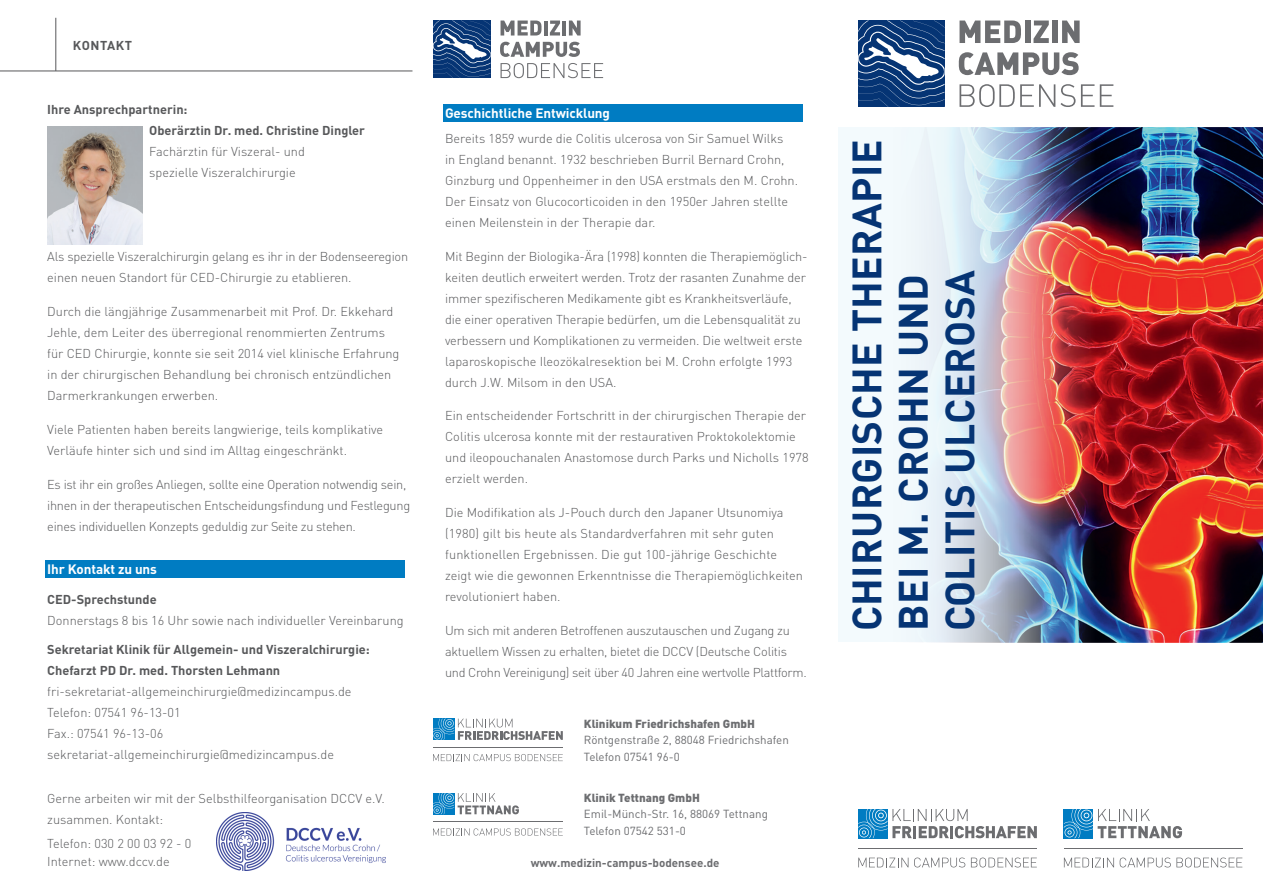
<style>
.page{position:relative;width:1263px;height:893px;background:#fff}
.page>*{position:absolute;margin:0;border:0;box-sizing:border-box;transform-origin:0 0}
.t1{font:700 40.5px/46.5px "DIN Pro";letter-spacing:.01em;color:#053474}
.t2{font:700 13.5px "DIN Pro";letter-spacing:-.01em;color:#fff}
.t3{font:300 12.75px/21px "DIN Pro";color:#57585a}
.t4{font:300 12.75px/21px "DIN Pro";letter-spacing:-.02em;color:#57585a}
.t5{font:700 12.75px/21px "DIN Pro";color:#57585a}
.t6{font:700 12.75px "DIN Pro";letter-spacing:.04em;color:#57585a}
.t7{font:11.55px/16.5px "DIN Pro";color:#6c6d70}
.t8{font:900 11.55px "DIN Pro";color:#6c6d70}
.t9{font:700 11.55px "DIN Pro";color:#6c6d70}
</style>
<div class="page">
<svg style="left:959px;top:21px;width:62px;height:22px"></svg>
<div style="left:1025px;top:21px;width:5px;height:22px;background:#6c6d70"></div>
<svg style="left:1033px;top:21px;width:16px;height:22px"></svg>
<div style="left:1052px;top:21px;width:5px;height:22px;background:#6c6d70"></div>
<svg style="left:1062px;top:21px;width:17px;height:22px"></svg>
<svg style="left:959px;top:52px;width:120px;height:23px"></svg>
<svg style="left:959px;top:84px;width:116px;height:23px"></svg>
<svg style="left:1081px;top:84px;width:13px;height:23px"></svg>
<svg style="left:1100px;top:84px;width:13px;height:23px"></svg>
<svg style="left:858px;top:21px;width:87px;height:86px;background:#31588c"></svg>
<svg style="left:500px;top:21px;width:42px;height:15px"></svg>
<hr style="left:544px;top:21px;width:4px;height:15px;background:#6c6d70">
<svg style="left:550px;top:21px;width:10px;height:15px"></svg>
<hr style="left:562px;top:21px;width:4px;height:15px;background:#6c6d70">
<svg style="left:569px;top:21px;width:12px;height:15px"></svg>
<svg style="left:500px;top:42px;width:80px;height:15px"></svg>
<svg style="left:500px;top:63px;width:103px;height:15px"></svg>
<svg style="left:433px;top:21px;width:58px;height:57px;background:#32588c"></svg>
<hr style="left:56px;top:18px;width:1px;height:53px;background:#57585a">
<hr style="left:0;top:71px;width:412px;height:1px;background:#57585a">
<svg style="left:433px;top:719px;width:130px;height:21px"></svg>
<hr style="left:433px;top:747px;width:130px;height:1px;background:#6c6d70">
<svg style="left:433px;top:754px;width:130px;height:7px"></svg>
<svg style="left:433px;top:793px;width:86px;height:21px"></svg>
<hr style="left:433px;top:821px;width:130px;height:1px;background:#6c6d70">
<svg style="left:433px;top:828px;width:130px;height:8px"></svg>
<img style="left:840px;top:128px;width:423px;height:514px">
<svg style="left:858px;top:809px;width:179px;height:29px"></svg>
<hr style="left:858px;top:848px;width:179px;height:1px;background:#6c6d70">
<svg style="left:858px;top:858px;width:50px;height:9px"></svg>
<svg style="left:914px;top:857px;width:51px;height:10px"></svg>
<svg style="left:971px;top:857px;width:66px;height:10px"></svg>
<svg style="left:1064px;top:809px;width:118px;height:29px"></svg>
<hr style="left:1064px;top:848px;width:178px;height:1px;background:#6c6d70">
<svg style="left:1064px;top:858px;width:50px;height:9px"></svg>
<svg style="left:1120px;top:857px;width:122px;height:10px"></svg>
<img style="left:47px;top:126px;width:95px;height:118px">
<img style="left:216px;top:813px;width:170px;height:58px">
<div style="left:443px;top:104px;width:359px;height:18px;background:#007cc2"></div>
<div style="left:45px;top:560px;width:360px;height:18px;background:#007cc2"></div>
<p class="t6" style="left:73px;top:37px;width:61px">KONTAKT</p>
<p class="t5" style="left:149px;top:98px;width:217px;text-indent:-102px">Ihre Ansprechpartnerin:<br>Oberärztin Dr. med. Christine Dingler</p>
<p class="t3" style="left:149px;top:140px;width:157px">Fachärztin für Viszeral- und spezielle Viszeralchirurgie</p>
<p class="t3" style="left:47px;top:246px;width:362px">Als spezielle Viszeralchirurgin gelang es ihr in der Bodenseeregion einen neuen Standort für CED-Chirurgie zu etablieren.</p>
<p class="t3" style="left:47px;top:301px;width:354px">Durch die längjährige Zusammenarbeit mit Prof. Dr. Ekkehard Jehle, dem Leiter des überregional renommierten Zentrums für CED Chirurgie, konnte sie seit 2014 viel klinische Erfahrung in der chirurgischen Behandlung bei chronisch entzündlichen Darmerkrankungen erwerben.</p>
<p class="t3" style="left:47px;top:418px;width:337px">Viele Patienten haben bereits langwierige, teils komplikative<br>Verläufe hinter sich und sind im Alltag eingeschränkt.</p>
<p class="t4" style="left:47px;top:473px;width:364px">Es ist ihr ein großes Anliegen, sollte eine Operation notwendig sein, ihnen in der therapeutischen Entscheidungsfindung und Festlegung eines individuellen Konzepts geduldig zur Seite zu stehen.</p>
<p class="t2" style="left:47px;top:560px;width:111px">Ihr Kontakt zu uns</p>
<p class="t5" style="left:47px;top:588px;width:111px">CED-Sprechstunde</p>
<p class="t3" style="left:47px;top:609px;width:358px">Donnerstags 8 bis 16 Uhr sowie nach individueller Vereinbarung</p>
<p class="t5" style="left:47px;top:638px;width:324px">Sekretariat Klinik für Allgemein- und Viszeralchirurgie:<br>Chefarzt PD Dr. med. Thorsten Lehmann</p>
<p class="t3" style="left:47px;top:680px;width:306px">fri-sekretariat-allgemeinchirurgie@medizincampus.de Telefon: 07541 96-13-01<br>Fax.: 07541 96-13-06 sekretariat-allgemeinchirurgie@medizincampus.de</p>
<p class="t3" style="left:47px;top:788px;width:339px">Gerne arbeiten wir mit der Selbsthilfeorganisation DCCV e.V. zusammen. Kontakt:</p>
<p class="t3" style="left:47px;top:834px;width:146px;line-height:18px">Telefon: 030 2 00 03 92 - 0<br>Internet: www.dccv.de</p>
<p class="t2" style="left:445px;top:104px;width:166px">Geschichtliche Entwicklung</p>
<p class="t3" style="left:445px;top:127px;width:354px">Bereits 1859 wurde die Colitis ulcerosa von Sir Samuel Wilks<br>in England benannt. 1932 beschrieben Burril Bernard Crohn, Ginzburg und Oppenheimer in den USA erstmals den M. Crohn.<br>Der Einsatz von Glucocorticoiden in den 1950er Jahren stellte einen Meilenstein in der Therapie dar.</p>
<p class="t3" style="left:445px;top:245px;width:364px">Mit Beginn der Biologika-Ära (1998) konnten die Therapiemöglich&shy;keiten deutlich erweitert werden. Trotz der rasanten Zunahme der immer spezifischeren Medikamente gibt es Krankheitsverläufe, die einer operativen Therapie bedürfen, um die Lebensqualität zu verbessern und Komplikationen zu vermeiden. Die weltweit erste laparoskopische Ileozökalresektion bei M. Crohn erfolgte 1993 durch J.W. Milsom in den USA.</p>
<p class="t3" style="left:445px;top:405px;width:365px">Ein entscheidender Fortschritt in der chirurgischen Therapie der Colitis ulcerosa konnte mit der restaurativen Proktokolektomie und ileopouchanalen Anastomose durch Parks und Nicholls 1978 erzielt werden.</p>
<p class="t3" style="left:445px;top:502px;width:359px">Die Modifikation als J-Pouch durch den Japaner Utsunomiya (1980) gilt bis heute als Standardverfahren mit sehr guten funktionellen Ergebnissen. Die gut 100-jährige Geschichte zeigt wie die gewonnen Erkenntnisse die Therapiemöglichkeiten revolutioniert haben.</p>
<p class="t4" style="left:445px;top:619px;width:363px">Um sich mit anderen Betroffenen auszutauschen und Zugang zu aktuellem Wissen zu erhalten, bietet die DCCV (Deutsche Colitis und Crohn Vereinigung) seit über 40 Jahren eine wertvolle Plattform.</p>
<p class="t8" style="left:584px;top:715px;width:173px">Klinikum Friedrichshafen GmbH</p>
<p class="t7" style="left:584px;top:731px;width:206px">Röntgenstraße 2, 88048 Friedrichshafen<br>Telefon 07541 96-0</p>
<p class="t8" style="left:584px;top:790px;width:118px">Klinik Tettnang GmbH</p>
<p class="t7" style="left:584px;top:806px;width:186px">Emil-Münch-Str. 16, 88069 Tettnang<br>Telefon 07542 531-0</p>
<p class="t9" style="left:531px;top:855px;width:190px">www.medizin-campus-bodensee.de</p>
<h1 class="t1" style="left:842px;top:631px;width:493px;rotate:-90deg">CHIRURGISCHE THERAPIE<br>BEI M. CROHN UND<br>COLITIS ULCEROSA</h1>
</div>
